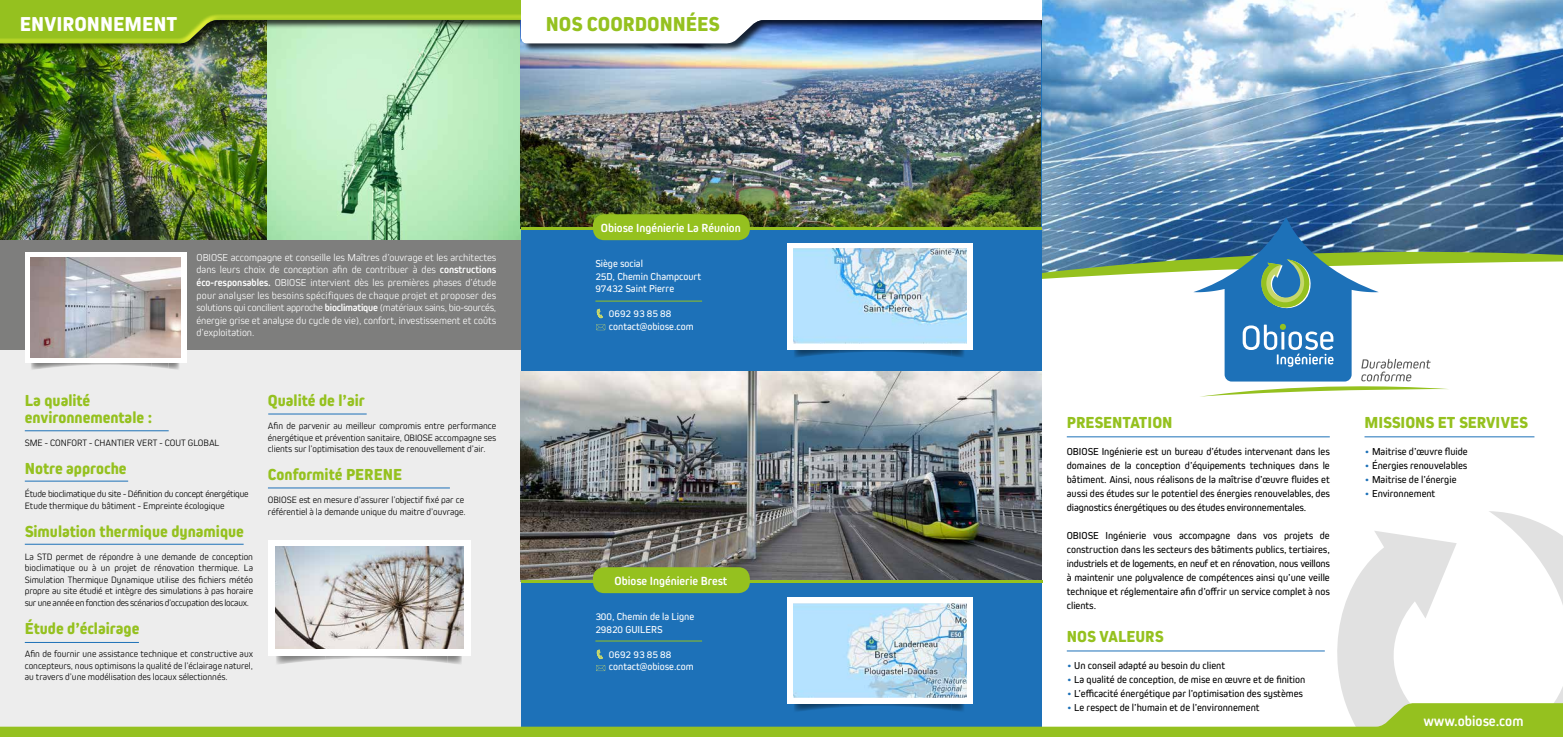
<style>
.page{position:relative;width:1563px;height:737px;background:#fff}
.page>*{position:absolute;margin:0;border:0;box-sizing:border-box;transform-origin:0 0}
.t1{font:800 21px "Kiro";color:#95c11f}
.t2{font:800 21px "Kiro";color:#fff}
.t3{font:800 16.62px/16.6px "Kiro";color:#95c11f}
.t4{font:700 14.88px "Kiro";color:#fff}
.t5{font:700 12.25px "Kiro";color:#fff}
.t6{font:10.5px/14px "Kiro";color:#000;text-align:justify}
.t7{font:300 10.5px/12.6px "Kiro";color:#fff;text-align:justify}
.t8{font:10.5px/12.6px "Kiro";color:#fff}
.t9{font:300 9.62px/11.5px "Kiro";color:#000;text-align:justify}
.t10{font:300 9.62px/11.5px "Kiro";letter-spacing:-.02em;color:#000}
.s1{font-weight:700}
.s2{color:#1d71b8}
</style>
<div class="page">
<div style="left:521px;top:0;width:521px;height:737px;background:#1d71b8"></div>
<div style="left:0;top:0;width:521px;height:737px;background:#ededed"></div>
<div style="left:0;top:0;width:521px;height:350px;background:#7e7e7d"></div>
<img style="left:0;top:53px;width:268px;height:186px">
<img style="left:521px;top:371px;width:521px;height:209px">
<img style="left:268px;top:53px;width:253px;height:186px">
<img style="left:168px;top:363px;width:12px;height:7px">
<img style="left:31px;top:363px;width:40px;height:7px">
<img style="left:151px;top:363px;width:17px;height:6px">
<div style="left:25px;top:252px;width:162px;height:111px;background:#fff"></div>
<img style="left:30px;top:257px;width:151px;height:100px">
<div style="left:0;top:0;width:1563px;height:50px;background:#fff;opacity:.69"></div>
<svg style="left:1337px;top:511px;width:226px;height:192px"></svg>
<svg style="left:0;top:703px;width:1563px;height:34px"></svg>
<hr style="left:1067px;top:650px;width:257px;height:1px;background:#1d71b8">
<hr style="left:1067px;top:436px;width:262px;height:1px;background:#1d71b8">
<hr style="left:1364px;top:436px;width:170px;height:1px;background:#1d71b8">
<hr style="left:25px;top:430px;width:144px;height:1px;background:#1d71b8">
<hr style="left:25px;top:480px;width:103px;height:1px;background:#1d71b8">
<hr style="left:25px;top:544px;width:219px;height:1px;background:#1d71b8">
<hr style="left:25px;top:642px;width:114px;height:1px;background:#1d71b8">
<hr style="left:268px;top:413px;width:99px;height:1px;background:#1d71b8">
<hr style="left:595px;top:301px;width:107px;height:1px;background:#95c11f">
<hr style="left:595px;top:640px;width:107px;height:1px;background:#95c11f">
<hr style="left:268px;top:487px;width:182px;height:1px;background:#1d71b8">
<img style="left:448px;top:656px;width:14px;height:8px">
<img style="left:276px;top:656px;width:50px;height:8px">
<img style="left:426px;top:656px;width:22px;height:7px">
<div style="left:268px;top:540px;width:202px;height:116px;background:#fff"></div>
<img style="left:275px;top:546px;width:188px;height:102px">
<img style="left:952px;top:350px;width:12px;height:7px">
<img style="left:794px;top:350px;width:45px;height:7px">
<img style="left:932px;top:350px;width:20px;height:6px">
<div style="left:787px;top:243px;width:185px;height:107px;background:#fff"></div>
<img style="left:793px;top:249px;width:173px;height:94px">
<img style="left:951px;top:704px;width:14px;height:8px">
<img style="left:793px;top:704px;width:47px;height:8px">
<img style="left:839px;top:704px;width:93px;height:4px">
<img style="left:932px;top:704px;width:20px;height:7px">
<div style="left:787px;top:597px;width:185px;height:107px;background:#fff"></div>
<img style="left:793px;top:603px;width:173px;height:94px">
<img style="left:521px;top:50px;width:519px;height:177px">
<div style="left:522px;top:0;width:1041px;height:53px;background:#000;opacity:.75"></div>
<div style="left:521px;top:0;width:1042px;height:50px;background:#fff;opacity:.69"></div>
<hr style="left:521px;top:227px;width:521px;height:3px;background:#95c11f">
<hr style="left:521px;top:580px;width:521px;height:2px;background:#95c11f">
<div style="left:593px;top:214px;width:157px;height:26px;background:#95c11f;border-radius:11px"></div>
<div style="left:593px;top:567px;width:157px;height:26px;background:#95c11f;border-radius:11px"></div>
<img style="left:1042px;top:0;width:521px;height:217px">
<svg style="left:1042px;top:217px;width:521px;height:179px"></svg>
<svg style="left:597px;top:309px;width:5px;height:9px"></svg>
<svg style="left:597px;top:650px;width:5px;height:8px"></svg>
<svg style="left:596px;top:324px;width:9px;height:6px"></svg>
<svg style="left:596px;top:665px;width:9px;height:6px"></svg>
<h1 class="t2" style="left:20px;top:12px;width:159px">ENVIRONNEMENT</h1>
<h1 class="t1" style="left:546px;top:12px;width:175px">NOS COORDONNÉES</h1>
<p class="t5" style="left:601px;top:221px;width:141px">Obiose Ingénierie La Réunion</p>
<p class="t7" style="left:196px;top:251px;width:301px">OBIOSE accompagne et conseille les Maîtres d’ouvrage et les architectes dans leurs choix de conception afin de contribuer à des <span class="s1">constructions éco-responsables.</span> OBIOSE intervient dès les premières phases d’étude pour analyser les besoins spécifiques de chaque projet et proposer des solutions qui concilient approche <span class="s1">bioclimatique</span> (matériaux sains, bio-sourcés, énergie grise et analyse du cycle de vie), confort, investissement et coûts d’exploitation.</p>
<p class="t8" style="left:595px;top:257px;width:107px">Siège social<br>25D, Chemin Champcourt<br>97432 Saint Pierre</p>
<p class="t8" style="left:609px;top:307px;width:86px">0692 93 85 88 contact@obiose.com</p>
<h2 class="t3" style="left:25px;top:392px;width:129px">La qualité environnementale :</h2>
<p class="t9" style="left:25px;top:436px;width:196px">SME - CONFORT - CHANTIER VERT - COUT GLOBAL</p>
<h2 class="t3" style="left:25px;top:460px;width:103px">Notre approche</h2>
<p class="t10" style="left:25px;top:487px;width:225px">Étude bioclimatique du site - Définition du concept énergétique<br>Etude thermique du bâtiment - Empreinte écologique</p>
<h2 class="t3" style="left:25px;top:523px;width:221px">Simulation thermique dynamique</h2>
<p class="t9" style="left:25px;top:550px;width:230px">La STD permet de répondre à une demande de conception bioclimatique ou à un projet de rénovation thermique. La Simulation Thermique Dynamique utilise des fichiers météo propre au site étudié et intègre des simulations à pas horaire sur une année en fonction des scénarios d’occupation des locaux.</p>
<h2 class="t3" style="left:25px;top:620px;width:116px">Étude d’éclairage</h2>
<p class="t9" style="left:25px;top:648px;width:230px">Afin de fournir une assistance technique et constructive aux concepteurs, nous optimisons la qualité de l’éclairage naturel, au travers d’une modélisation des locaux sélectionnés.</p>
<h2 class="t3" style="left:268px;top:392px;width:99px">Qualité de l’air</h2>
<p class="t9" style="left:268px;top:420px;width:230px">Afin de parvenir au meilleur compromis entre performance énergétique et prévention sanitaire, OBIOSE accompagne ses clients sur l’optimisation des taux de renouvellement d’air.</p>
<h2 class="t3" style="left:268px;top:466px;width:136px">Conformité PERENE</h2>
<p class="t9" style="left:268px;top:494px;width:199px">OBIOSE est en mesure d’assurer l’objectif fixé par ce référentiel à la demande unique du maitre d’ouvrage.</p>
<p class="t5" style="left:614px;top:574px;width:114px">Obiose Ingénierie Brest</p>
<p class="t8" style="left:595px;top:610px;width:100px">300, Chemin de la Ligne<br>29820 GUILERS</p>
<p class="t8" style="left:609px;top:647px;width:86px">0692 93 85 88 contact@obiose.com</p>
<h2 class="t3" style="left:1067px;top:414px;width:107px">PRESENTATION</h2>
<p class="t6" style="left:1067px;top:444px;width:264px">OBIOSE Ingénierie est un bureau d’études intervenant dans les domaines de la conception d’équipements techniques dans le bâtiment. Ainsi, nous réalisons de la maîtrise d’œuvre fluides et aussi des études sur le potentiel des énergies renouvelables, des diagnostics énergétiques ou des études environnementales.</p>
<p class="t6" style="left:1067px;top:528px;width:264px">OBIOSE Ingénierie vous accompagne dans vos projets de construction dans les secteurs des bâtiments publics, tertiaires, industriels et de logements, en neuf et en rénovation, nous veillons à maintenir une polyvalence de compétences ainsi qu’une veille technique et réglementaire afin d’offrir un service complet à nos clients.</p>
<h2 class="t3" style="left:1067px;top:628px;width:98px">NOS VALEURS</h2>
<p class="t6" style="left:1067px;top:658px;width:160px"><span class="s2">•</span> Un conseil adapté au besoin du client</p>
<p class="t6" style="left:1067px;top:672px;width:240px"><span class="s2">•</span> La qualité de conception, de mise en œuvre et de finition</p>
<p class="t6" style="left:1067px;top:686px;width:238px"><span class="s2">•</span> L’efficacité énergétique par l’optimisation des systèmes</p>
<p class="t6" style="left:1067px;top:700px;width:194px"><span class="s2">•</span> Le respect de l’humain et de l’environnement</p>
<h2 class="t3" style="left:1364px;top:414px;width:165px">MISSIONS ET SERVIVES</h2>
<p class="t6" style="left:1364px;top:444px;width:105px"><span class="s2">•</span> Maitrise d’œuvre fluide</p>
<p class="t6" style="left:1364px;top:458px;width:104px"><span class="s2">•</span> Énergies renouvelables</p>
<p class="t6" style="left:1364px;top:472px;width:93px"><span class="s2">•</span> Maitrise de l’énergie</p>
<p class="t6" style="left:1364px;top:486px;width:72px"><span class="s2">•</span> Environnement</p>
<h3 class="t4" style="left:1423px;top:712px;width:101px">www.obiose.com</h3>
</div>
